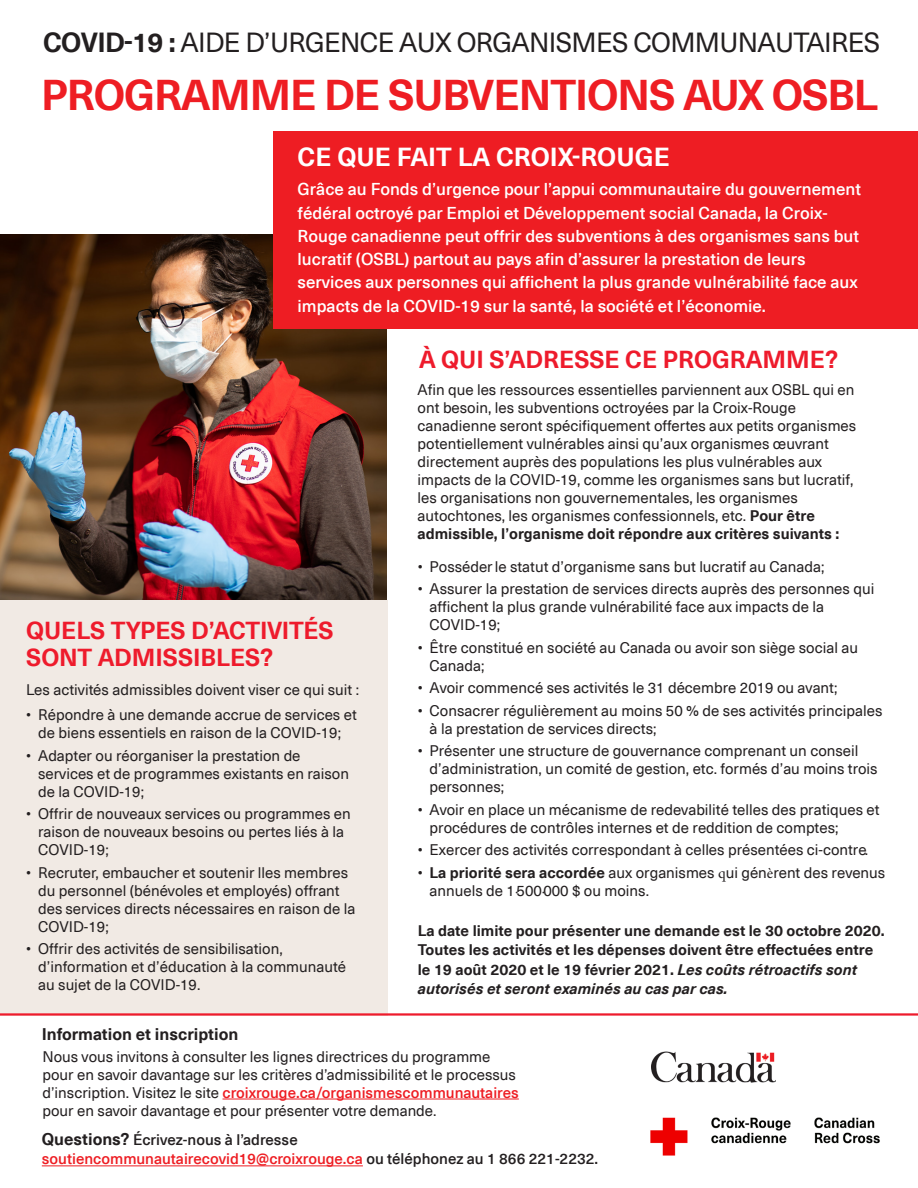
<style>
.page{position:relative;width:918px;height:1188px;background:#fff}
.page>*{position:absolute;margin:0;border:0;box-sizing:border-box;transform-origin:0 0}
.t1{font:700 42px "Neue Haas Unica Pro";letter-spacing:-.025em;color:#ee1d23}
.t2{font:27px "Neue Haas Unica Pro";letter-spacing:-.025em;color:#231f20}
.t3{font:700 25.5px "Neue Haas Unica Pro";color:#fff}
.t4{font:700 24px/27px "Neue Haas Unica Pro";color:#ee1b2c}
.t5{font:500 16.8px/23.2px "Neue Haas Unica Pro";color:#fff}
.t6{font:700 16.5px "Neue Haas Unica Pro";color:#231f20}
.t7{font:15px/18px "Neue Haas Unica Pro";color:#231f20}
.t8{font:700 15px/19.5px "Neue Haas Unica Pro";color:#231f20}
.t9{font:500 15px/19.5px "Neue Haas Unica Pro";color:#231f20}
.s1{font-weight:700}
.s2{font-style:inherit}
.s3{font-family:"Minion Pro"}
.s4{font-style:italic}
.s5{font-weight:500;color:#ee1d23}
.s6{font-weight:700;font-size:16.5px}
.s7{color:#ee1d23}
</style>
<div class="page">
<img style="left:0;top:234px;width:386px;height:366px">
<div style="left:0;top:600px;width:388px;height:416px;background:#f1eae4"></div>
<div style="left:273px;top:132px;width:645px;height:197px;background:#ee1d23"></div>
<hr style="left:0;top:1013px;width:918px;height:3px;background:#ee1b2c">
<hr style="left:222px;top:1099px;width:297px;height:1px;background:#ee1d23">
<hr style="left:42px;top:1166px;width:321px;height:1px;background:#ee1d23">
<img style="left:651px;top:1051px;width:124px;height:32px">
<img style="left:650px;top:1117px;width:230px;height:39px">
<h2 class="t2" style="left:43px;top:26px;width:839px"><span class="s1">COVID-19 :</span> AIDE D’URGENCE AUX ORGANISMES COMMUNAUTAIRES</h2>
<h1 class="t1" style="left:41px;top:69px;width:838px">PROGRAMME DE SUBVENTIONS AUX OSBL</h1>
<h3 class="t3" style="left:298px;top:142px;width:374px">CE QUE FAIT LA CROIX-ROUGE</h3>
<p class="t5" style="left:298px;top:178px;width:565px">Grâce au Fonds d’urgence pour l’appui communautaire du gouvernement fédéral octroyé par Emploi et Développement social Canada, la Croix-Rouge canadienne peut offrir des subventions à des organismes sans but lucratif (OSBL) partout au pays afin d’assurer la prestation de leurs services aux personnes qui affichent la plus grande vulnérabilité face aux impacts de la COVID-19 sur la santé, la société et l’économie.</p>
<h3 class="t4" style="left:26px;top:617px;width:309px">QUELS TYPES D’ACTIVITÉS<br>SONT ADMISSIBLES?</h3>
<p class="t7" style="left:26px;top:681px;width:335px">Les activités admissibles doivent viser ce qui suit :</p>
<p class="t7" style="left:26px;top:706px;width:332px;text-align:center">• Répondre à une demande accrue de services et de biens essentiels en raison de la COVID-19;</p>
<p class="t7" style="left:38px;top:747px;width:312px;text-indent:-12px">• Adapter ou réorganiser la prestation de services et de programmes existants en raison de la COVID-19;</p>
<p class="t7" style="left:38px;top:805px;width:314px;text-indent:-12px">• Offrir de nouveaux services ou programmes en raison de nouveaux besoins ou pertes liés à la<br>COVID-19;</p>
<p class="t7" style="left:38px;top:864px;width:319px;text-indent:-12px">• Recruter, embaucher et soutenir <span class="s2">lles membres du personnel (bénévoles et employés) offrant des</span> services directs nécessaires en raison de la COVID-19;</p>
<p class="t7" style="left:38px;top:940px;width:309px;text-indent:-12px">• Offrir des activités de sensibilisation, d’information et d’éducation à la communauté au sujet de la COVID-19.</p>
<h3 class="t4" style="left:419px;top:346px;width:421px">À QUI S’ADRESSE CE PROGRAMME?</h3>
<p class="t7" style="left:418px;top:381px;width:440px">Afin que les ressources essentielles parviennent aux OSBL qui en ont besoin, les subventions octroyées par la Croix-Rouge canadienne seront spécifiquement offertes aux petits organismes potentiellement vulnérables ainsi qu’aux organismes œuvrant directement auprès des populations les plus vulnérables aux impacts de la COVID-19, comme les organismes sans but lucratif, les organisations non gouvernementales, les organismes autochtones, les organismes confessionnels, etc. <span class="s1">Pour être admissible, l’organisme doit répondre aux critères suivants :</span></p>
<p class="t7" style="left:418px;top:558px;width:408px">• <span class="s2">Posséder</span> le statut d’organisme sans but lucratif au Canada;</p>
<p class="t7" style="left:430px;top:580px;width:446px;text-indent:-12px">• Assurer la prestation de services directs auprès des personnes qui affichent la plus grande vulnérabilité face aux impacts de la<br>COVID-19;</p>
<p class="t7" style="left:430px;top:639px;width:430px;text-indent:-12px">• Être constitué en société au Canada ou avoir son siège social au<br>Canada;</p>
<p class="t7" style="left:418px;top:679px;width:421px">• Avoir commencé ses activités le 31 décembre 2019 ou avant;</p>
<p class="t7" style="left:430px;top:702px;width:454px;text-indent:-12px">• Consacrer régulièrement au moins 50 % de ses activités principales à la prestation de services directs;</p>
<p class="t7" style="left:430px;top:742px;width:450px;text-indent:-12px">• Présenter une structure de gouvernance comprenant un conseil d’administration, un comité de gestion, etc. formés d’au moins trois personnes;</p>
<p class="t7" style="left:430px;top:801px;width:451px;text-indent:-12px">• Avoir en place un mécanisme de redevabilité telles des pratiques et procédures de contrôles internes et de reddition de comptes;</p>
<p class="t7" style="left:418px;top:841px;width:452px">• Exercer des activités correspondant à celles présentées <span class="s2">ci-contre</span>.</p>
<p class="t7" style="left:430px;top:864px;width:457px;text-indent:-12px">• <span class="s1">La priorité</span> <span class="s1">sera accordée</span> aux organismes <span class="s3">q</span>ui gén<span class="s3">è</span>rent des revenus annuels de 1<span class="s3">·</span>500<span class="s3">·</span>000 $ ou moins.</p>
<p class="t8" style="left:418px;top:921px;width:468px">La date limite pour présenter une demande est le 3<span class="s2">0 octobre</span> 2020.<br>Toutes les activités et les dépenses doivent être effectuées entre le <span class="s2">19 août</span> 2020 et le <span class="s2">19 février</span> 202<span class="s2">1</span>. <span class="s4">Les coûts rétroactifs sont autorisés et seront examinés</span> <span class="s4">au cas par cas.</span></p>
<p class="t6" style="left:42px;top:1024px;width:198px">Information et inscription</p>
<p class="t7" style="left:42px;top:1047px;width:478px">Nous vous invitons à consulter les lignes directrices du programme pour en savoir davantage sur les critères d’admissibilité et le processus d’inscription. Visitez le site <span class="s5">croixrouge.ca/organismescommunautaires </span>pour en savoir davantage et pour présenter votre demande.</p>
<p class="t9" style="left:42px;top:1130px;width:558px"><span class="s6">Questions?</span> Écrivez-nous à l’adresse <span class="s7">soutiencommunautairecovid19@croixrouge.ca</span> ou téléphonez au 1 866 221-2232.</p>
</div>
